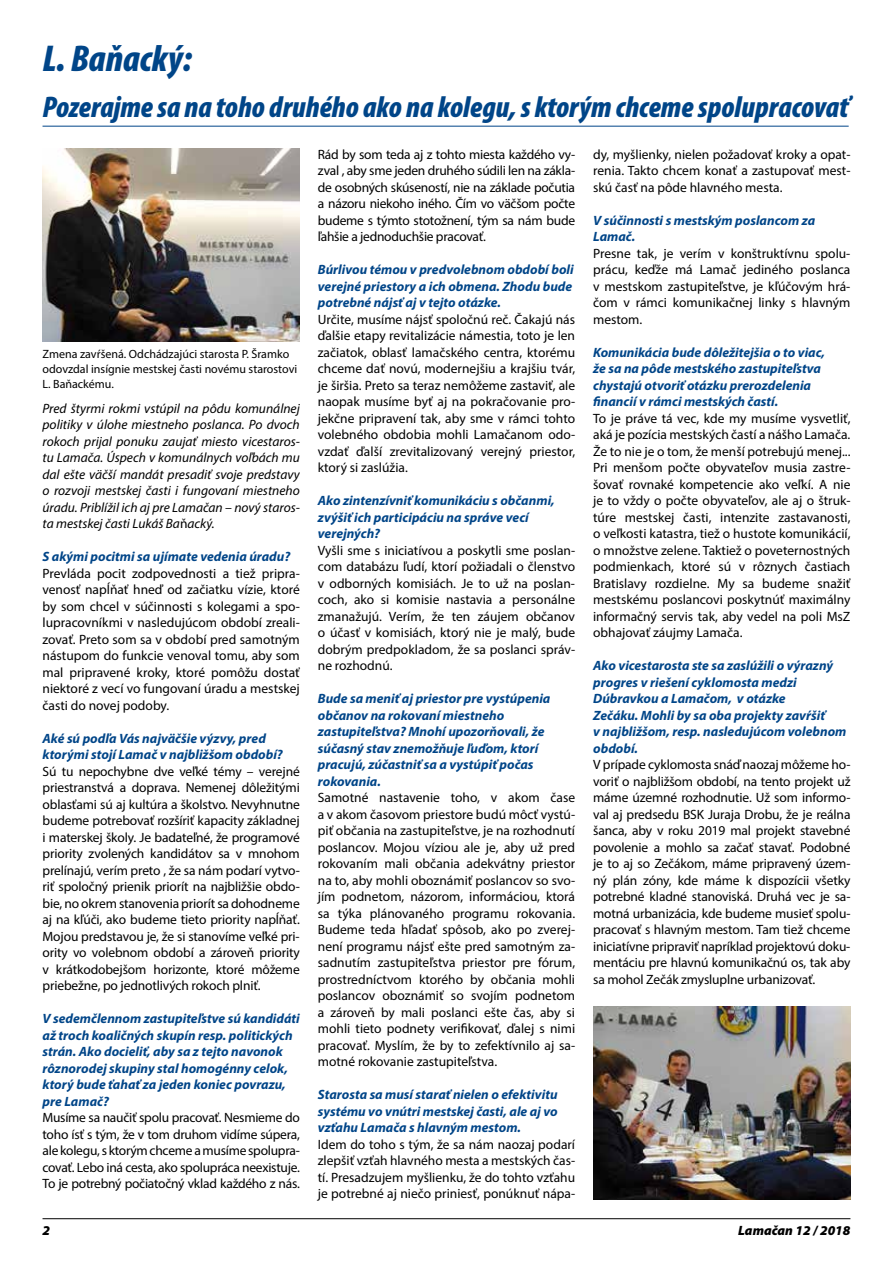
<style>
.page{position:relative;width:893px;height:1263px;background:#fff}
.page>*{position:absolute;margin:0;border:0;box-sizing:border-box;transform-origin:0 0}
.t1{font:italic 900 condensed 37.5px "Myriad Pro";color:#004588}
.t2{font:italic 900 condensed 30px "Myriad Pro";color:#004588}
.t3{font:13.5px/16.5px "Myriad Pro";color:#000;text-align:justify}
.t4{font:italic 700 13.5px/16.5px "Myriad Pro";color:#004588}
.t5{font:italic 13.5px/16.5px "Myriad Pro";color:#000;text-align:justify}
.t6{font:italic 900 13.5px "Myriad Pro";color:#000}
.t7{font:12px/15px "Myriad Pro";color:#000}
.s1{font-style:normal}
</style>
<div class="page">
<hr style="left:43px;top:1218px;width:807px;height:1px;background:#000">
<hr style="left:43px;top:126px;width:806px;height:1px;background:#004588">
<img style="left:43px;top:149px;width:257px;height:193px">
<img style="left:593px;top:1006px;width:257px;height:193px">
<h1 class="t1" style="left:43px;top:38px;width:151px">L. Baňacký:</h1>
<h2 class="t2" style="left:43px;top:91px;width:808px">Pozerajme sa na toho druhého ako na kolegu, s ktorým chceme spolupracovať</h2>
<p class="t7" style="left:43px;top:346px;width:256px">Zmena zavŕšená. Odchádzajúci starosta P. Šramko odovzdal insígnie mestskej časti novému starostovi<br>L. Baňackému.</p>
<p class="t5" style="left:43px;top:400px;width:259px">Pred štyrmi rokmi vstúpil na pôdu komunálnej politiky v úlohe miestneho poslanca. Po dvoch rokoch prijal ponuku zaujať miesto vicestaros&shy;tu Lamača. Úspech v komunálnych voľbách mu dal ešte väčší mandát presadiť svoje predstavy o rozvoji mestskej časti i fungovaní miestneho úradu. Priblížil ich aj pre Lamačan – nový staros&shy;ta mestskej časti Lukáš Ba<span class="s1">ň</span>acký.</p>
<p class="t4" style="left:43px;top:548px;width:249px">S akými pocitmi sa ujímate vedenia úradu?</p>
<p class="t3" style="left:43px;top:565px;width:259px">Prevláda pocit zodpovednosti a tiež pripra&shy;venosť napĺňať hneď od začiatku vízie, ktoré by som chcel v súčinnosti s kolegami a spo&shy;lupracovníkmi v nasledujúcom období zreali&shy;zovať. Preto som sa v období pred samotným nástupom do funkcie venoval tomu, aby som mal pripravené kroky, ktoré pomôžu dostať niektoré z vecí vo fungovaní úradu a mestskej časti do novej podoby.</p>
<p class="t4" style="left:43px;top:730px;width:242px">Aké sú podľa Vás najväčšie výzvy, pred ktorými stojí Lamač v najbližšom období?</p>
<p class="t3" style="left:43px;top:763px;width:259px">Sú tu nepochybne dve veľké témy – verejné priestranstvá a doprava. Nemenej dôležitými oblasťami sú aj kultúra a školstvo. Nevyhnutne budeme potrebovať rozšíriť kapacity základnej i materskej školy. Je badateľné, že programové priority zvolených kandidátov sa v mnohom prelínajú, verím preto , že sa nám podarí vytvo&shy;riť spoločný prienik priorít na najbližšie obdo&shy;bie, no okrem stanovenia priorít sa dohodneme aj na kľúči, ako budeme tieto priority napĺňať.<br>Mojou predstavou je, že si stanovíme veľké pri&shy;ority vo volebnom období a zároveň priority v krátkodobejšom horizonte, ktoré môžeme priebežne, po jednotlivých rokoch plniť.</p>
<p class="t4" style="left:43px;top:1010px;width:259px">V sedemčlennom zastupiteľstve sú kandidáti až troch koaličných skupín resp. politických strán. Ako docieliť, aby sa z tejto navonok rôznorodej skupiny stal homogénny celok, ktorý bude ťahať za jeden koniec povrazu, pre Lamač?</p>
<p class="t3" style="left:43px;top:1109px;width:259px">Musíme sa naučiť spolu pracovať. Nesmieme do toho ísť s tým, že v tom druhom vidíme súpera, ale kolegu, s ktorým chceme a musíme spolupra&shy;covať. Lebo iná cesta, ako spolupráca neexistuje.<br>To je potrebný počiatočný vklad každého z nás.</p>
<p class="t3" style="left:318px;top:146px;width:259px">Rád by som teda aj z tohto miesta každého vy&shy;zval , aby sme jeden druhého súdili len na zákla&shy;de osobných skúseností, nie na základe počutia a názoru niekoho iného. Čím vo väčšom počte budeme s týmto stotožnení, tým sa nám bude ľahšie a jednoduchšie pracovať.</p>
<p class="t4" style="left:318px;top:261px;width:257px;text-align:justify">Búrlivou témou v predvolebnom období boli verejné priestory a ich obmena. Zhodu bude potrebné nájsť aj v tejto otázke.</p>
<p class="t3" style="left:318px;top:311px;width:259px">Určite, musíme nájsť spoločnú reč. Čakajú nás ďalšie etapy revitalizácie námestia, toto je len začiatok, oblasť lamačského centra, ktorému chceme dať novú, modernejšiu a krajšiu tvár, je širšia. Preto sa teraz nemôžeme zastaviť, ale naopak musíme byť aj na pokračovanie pro&shy;jekčne pripravení tak, aby sme v rámci tohto volebného obdobia mohli Lamačanom odo&shy;vzdať ďalší zrevitalizovaný verejný priestor, ktorý si zaslúžia.</p>
<p class="t4" style="left:318px;top:492px;width:238px">Ako zintenzívniť komunikáciu s občanmi, zvýšiť ich participáciu na správe vecí verejných?</p>
<p class="t3" style="left:318px;top:542px;width:259px">Vyšli sme s iniciatívou a poskytli sme poslan&shy;com databázu ľudí, ktorí požiadali o členstvo v odborných komisiách. Je to už na poslan&shy;coch, ako si komisie nastavia a personálne zmanažujú. Verím, že ten záujem občanov o účasť v komisiách, ktorý nie je malý, bude dobrým predpokladom, že sa poslanci správ&shy;ne rozhodnú.</p>
<p class="t4" style="left:318px;top:690px;width:234px">Bude sa meniť aj priestor pre vystúpenia občanov na rokovaní miestneho zastupiteľstva? Mnohí upozorňovali, že súčasný stav znemožňuje ľuďom, ktorí pracujú, zúčastniť sa a vystúpiť počas rokovania.</p>
<p class="t3" style="left:318px;top:789px;width:259px">Samotné nastavenie toho, v akom čase a v akom časovom priestore budú môcť vystú&shy;piť občania na zastupiteľstve, je na rozhodnutí poslancov. Mojou víziou ale je, aby už pred rokovaním mali občania adekvátny priestor na to, aby mohli oboznámiť poslancov so svo&shy;jím podnetom, názorom, informáciou, ktorá sa týka plánovaného programu rokovania.<br>Budeme teda hľadať spôsob, ako po zverej&shy;není programu nájsť ešte pred samotným za&shy;sadnutím zastupiteľstva priestor pre fórum, prostredníctvom ktorého by občania mohli poslancov oboznámiť so svojím podnetom a zároveň by mali poslanci ešte čas, aby si mohli tieto podnety verifikovať, ďalej s nimi pracovať. Myslím, že by to zefektívnilo aj sa&shy;motné rokovanie zastupiteľstva.</p>
<p class="t4" style="left:318px;top:1086px;width:241px;text-align:justify">Starosta sa musí starať nielen o efektivitu systému vo vnútri mestskej časti, ale aj vo vzťahu Lamača s hlavným mestom.</p>
<p class="t3" style="left:318px;top:1136px;width:259px">Idem do toho s tým, že sa nám naozaj podarí zlepšiť vzťah hlavného mesta a mestských čas&shy;tí. Presadzujem myšlienku, že do tohto vzťahu je potrebné aj niečo priniesť, ponúknuť nápa-</p>
<p class="t3" style="left:593px;top:146px;width:259px">dy, myšlienky, nielen požadovať kroky a opat&shy;renia. Takto chcem konať a zastupovať mest&shy;skú časť na pôde hlavného mesta.</p>
<p class="t4" style="left:593px;top:211px;width:224px">V súčinnosti s mestským poslancom za<br>Lamač.</p>
<p class="t3" style="left:593px;top:245px;width:259px">Presne tak, je verím v konštruktívnu spolu&shy;prácu, keďže má Lamač jediného poslanca v mestskom zastupiteľstve, je kľúčovým hrá&shy;čom v rámci komunikačnej linky s hlavným mestom.</p>
<p class="t4" style="left:593px;top:343px;width:233px">Komunikácia bude dôležitejšia o to viac, že sa na pôde mestského zastupiteľstva chystajú otvoriť otázku prerozdelenia financií v rámci mestských častí.</p>
<p class="t3" style="left:593px;top:410px;width:259px">To je práve tá vec, kde my musíme vysvetliť, aká je pozícia mestských častí a nášho Lamača.<br>Že to nie je o tom, že menší potrebujú menej...<br>Pri menšom počte obyvateľov musia zastre&shy;šovať rovnaké kompetencie ako veľkí. A nie je to vždy o počte obyvateľov, ale aj o štruk&shy;túre mestskej časti, intenzite zastavanosti, o veľkosti katastra, tiež o hustote komunikácií, o množstve zelene. Taktiež o poveternostných podmienkach, ktoré sú v rôznych častiach Bratislavy rozdielne. My sa budeme snažiť mestskému poslancovi poskytnúť maximálny informačný servis tak, aby vedel na poli MsZ obhajovať záujmy Lamača.</p>
<p class="t4" style="left:593px;top:657px;width:255px">Ako vicestarosta ste sa zaslúžili o výrazný progres v riešení cyklomosta medzi Dúbravkou a Lamačom, v otázke<br>Zečáku. Mohli by sa oba projekty zavŕšiť<br>v najbližšom, resp. nasledujúcom volebnom období.</p>
<p class="t3" style="left:593px;top:756px;width:259px">V prípade cyklomosta snáď naozaj môžeme ho&shy;voriť o najbližšom období, na tento projekt už máme územné rozhodnutie. Už som informo&shy;val aj predsedu BSK Juraja Drobu, že je reálna šanca, aby v roku 2019 mal projekt stavebné povolenie a mohlo sa začať stavať. Podobné je to aj so Zečákom, máme pripravený územ&shy;ný plán zóny, kde máme k dispozícii všetky potrebné kladné stanoviská. Druhá vec je sa&shy;motná urbanizácia, kde budeme musieť spolu&shy;pracovať s hlavným mestom. Tam tiež chceme iniciatívne pripraviť napríklad projektovú doku&shy;mentáciu pre hlavnú komunikačnú os, tak aby sa mohol Zečák zmysluplne urbanizovať.</p>
<p class="t6" style="left:43px;top:1223px;width:9px">2</p>
<p class="t6" style="left:738px;top:1223px;width:114px">Lamačan 12 / 2018</p>
</div>
